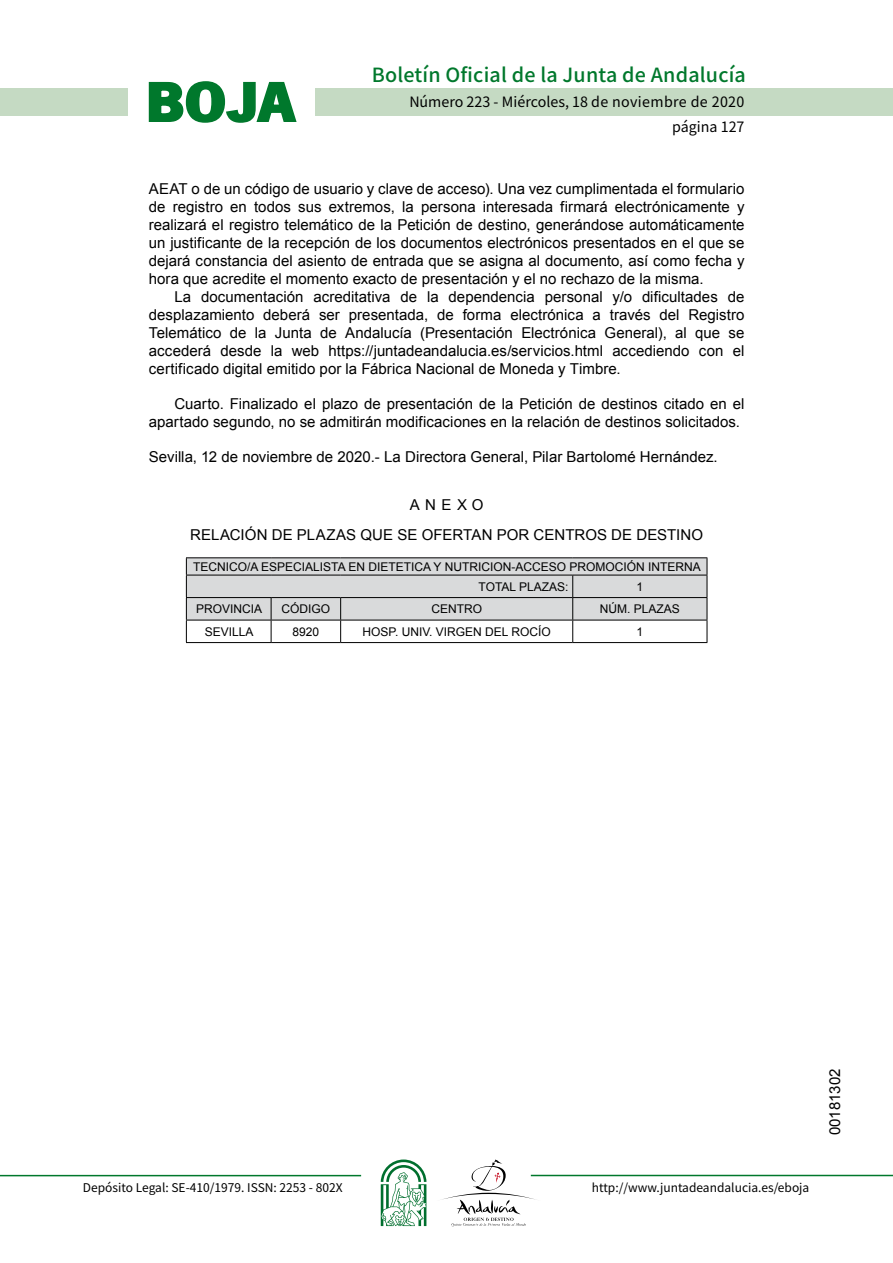
<style>
.page{position:relative;width:893px;height:1263px;background:#fff}
.page>*{position:absolute;margin:0;border:0;box-sizing:border-box;transform-origin:0 0}
.t1{font:700 57.75px "News Got T";color:#00782c;scale:1.14 1}
.t2{font:500 19.5px "Noto Sans HK";letter-spacing:.01em;color:#00782c}
.t3{font:15px/18px "Arial";color:#000;text-align:justify}
.t4{font:14.25px/24.5px "Noto Sans HK";color:#000;text-align:right}
.t5{font:12px/19.8px "Arial";color:#000}
.t6{font:12px "Noto Sans HK";color:#000}
</style>
<div class="page">
<div style="left:315px;top:88px;width:577px;height:28px;background:#c5dac3"></div>
<div style="left:0;top:88px;width:128px;height:28px;background:#c5dac3"></div>
<hr style="left:0;top:1175px;width:361px;height:1px;background:#00782c">
<hr style="left:531px;top:1175px;width:361px;height:1px;background:#00782c">
<svg style="left:148px;top:81px;width:149px;height:42px"></svg>
<svg style="left:442px;top:1159px;width:100px;height:67px"></svg>
<svg style="left:381px;top:1160px;width:45px;height:66px"></svg>
<hr style="left:186px;top:557px;width:85px;height:1px;background:#000">
<hr style="left:271px;top:557px;width:69px;height:1px;background:#000">
<hr style="left:340px;top:557px;width:232px;height:1px;background:#000">
<hr style="left:572px;top:557px;width:135px;height:1px;background:#000">
<svg style="left:186px;top:558px;width:521px;height:84px"></svg>
<hr style="left:186px;top:642px;width:85px;height:1px;background:#000">
<hr style="left:271px;top:642px;width:69px;height:1px;background:#000">
<hr style="left:340px;top:642px;width:232px;height:1px;background:#000">
<hr style="left:572px;top:642px;width:135px;height:1px;background:#000">
<h1 class="t1" style="left:145px;top:68px;width:133px">BOJA</h1>
<h2 class="t2" style="left:372px;top:64px;width:375px">Boletín Oficial de la Junta de Andalucía</h2>
<p class="t4" style="left:409px;top:90px;width:336px">Número 223 - Miércoles, 18 de noviembre de 2020 página 127</p>
<p class="t3" style="left:149px;top:180px;width:597px">AEAT o de un código de usuario y clave de acceso). Una vez cumplimentada el formulario de registro en todos sus extremos, la persona interesada firmará electrónicamente y realizará el registro telemático de la Petición de destino, generándose automáticamente un justificante de la recepción de los documentos electrónicos presentados en el que se dejará constancia del asiento de entrada que se asigna al documento, así como fecha y hora que acredite el momento exacto de presentación y el no rechazo de la misma.</p>
<p class="t3" style="left:149px;top:288px;width:597px;text-indent:26px">La documentación acreditativa de la dependencia personal y/o dificultades de desplazamiento deberá ser presentada, de forma electrónica a través del Registro Telemático de la Junta de Andalucía (Presentación Electrónica General), al que se accederá desde la web https://juntadeandalucia.es/servicios.html accediendo con el certificado digital emitido por la Fábrica Nacional de Moneda y Timbre.</p>
<p class="t3" style="left:149px;top:395px;width:597px;text-align:right">Cuarto. Finalizado el plazo de presentación de la Petición de destinos citado en el apartado segundo, no se admitirán modificaciones en la relación de destinos solicitados.</p>
<p class="t3" style="left:149px;top:448px;width:570px">Sevilla, 12 de noviembre de 2020.- La Directora General, Pilar Bartolomé Hernández.</p>
<p class="t3" style="left:190px;top:489px;width:514px;line-height:30.8px;text-align:center">ANEXO<br>RELACIÓN DE PLAZAS QUE SE OFERTAN POR CENTROS DE DESTINO</p>
<p class="t5" style="left:478px;top:557px;width:224px;text-indent:-285px">TECNICO/A ESPECIALISTA EN DIETETICA Y NUTRICION-ACCESO PROMOCIÓN INTERNA<br>TOTAL PLAZAS:</p>
<p class="t5" style="left:636px;top:577px;width:8px">1</p>
<p class="t5" style="left:196px;top:599px;width:68px">PROVINCIA</p>
<p class="t5" style="left:281px;top:599px;width:50px">CÓDIGO</p>
<p class="t5" style="left:431px;top:599px;width:52px">CENTRO</p>
<p class="t5" style="left:600px;top:599px;width:82px">NÚM. PLAZAS</p>
<p class="t5" style="left:205px;top:622px;width:50px">SEVILLA</p>
<p class="t5" style="left:292px;top:622px;width:28px">8920</p>
<p class="t5" style="left:362px;top:622px;width:190px">HOSP. UNIV. VIRGEN DEL ROCÍO</p>
<p class="t5" style="left:636px;top:622px;width:8px">1</p>
<p class="t6" style="left:83px;top:1181px;width:261px">Depósito Legal: SE-410/1979. ISSN: 2253 - 802X</p>
<p class="t6" style="left:592px;top:1181px;width:219px">http://www.juntadeandalucia.es/eboja</p>
<p class="t3" style="left:826px;top:1135px;width:68px;rotate:-90deg">00181302</p>
</div>
